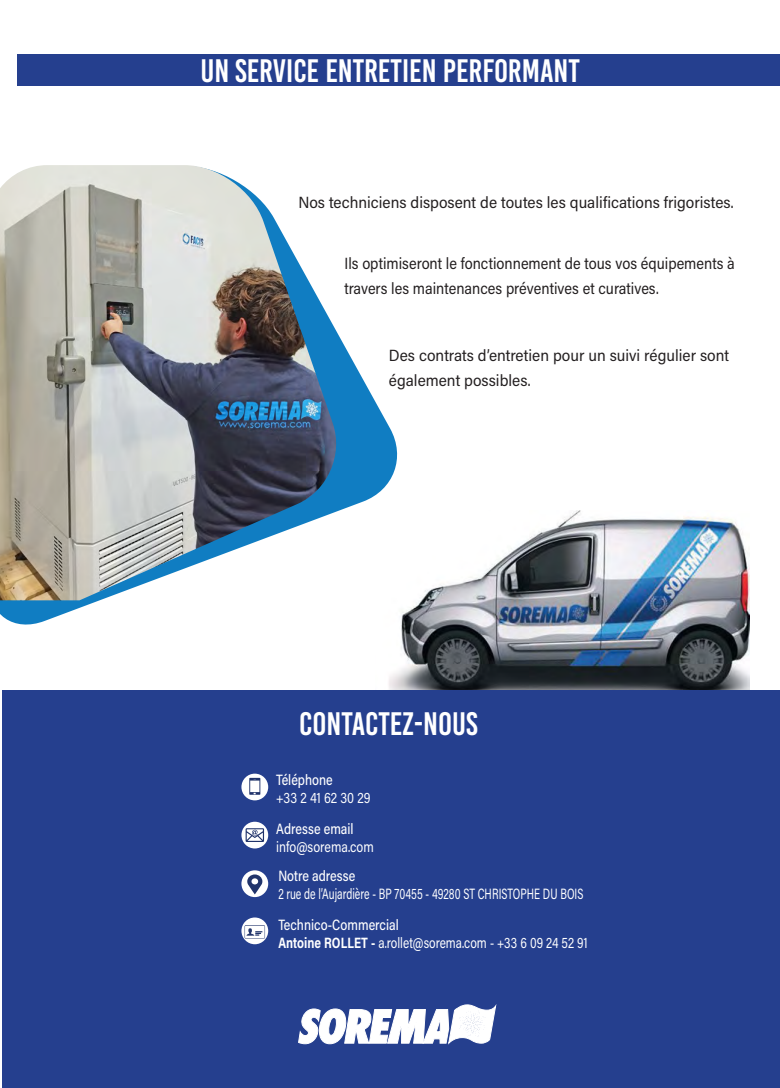
<style>
.page{position:relative;width:780px;height:1088px;background:#fff}
.page>*{position:absolute;margin:0;border:0;box-sizing:border-box;transform-origin:0 0}
.t1{font:32.5px "Bebas Kai";color:#fff}
.t2{font:16.25px "Acumin Pro Semi Cond";color:#231f20}
.t3{font:16.25px/25px "Acumin Pro Semi Cond";color:#231f20;scale:.94 1}
.t4{font:500 15px "Acumin Pro Semi Cond";color:#fff;scale:.87 1}
.t5{font:15px "Acumin Pro Semi Cond";color:#fff;scale:.74 1}
.t6{font:15px "Acumin Pro Semi Cond";color:#fff;scale:.83 1}
.t7{font:15px "Acumin Pro Semi Cond";color:#fff;scale:.87 1}
.s1{font-weight:700}
</style>
<div class="page">
<img style="left:389px;top:510px;width:361px;height:180px">
<div style="left:2px;top:690px;width:778px;height:397px;background:#253f8e"></div>
<svg style="left:298px;top:1005px;width:197px;height:39px"></svg>
<div style="left:241px;top:774px;width:27px;height:26px;background:#fff;border-radius:50%"></div>
<div style="left:241px;top:822px;width:27px;height:26px;background:#fff;border-radius:50%"></div>
<svg style="left:241px;top:870px;width:27px;height:27px"></svg>
<svg style="left:241px;top:917px;width:27px;height:27px"></svg>
<svg style="left:245px;top:828px;width:19px;height:14px"></svg>
<svg style="left:249px;top:778px;width:11px;height:17px"></svg>
<svg style="left:247px;top:874px;width:15px;height:20px"></svg>
<svg style="left:244px;top:925px;width:21px;height:14px"></svg>
<div style="left:18px;top:54px;width:762px;height:32px;background:#253f8e"></div>
<svg style="left:0;top:343px;width:406px;height:289px"></svg>
<img style="left:0;top:165px;width:343px;height:435px">
<p class="t1" style="left:200px;top:53px;width:381px">UN SERVICE ENTRETIEN PERFORMANT</p>
<p class="t2" style="left:298px;top:191px;width:437px">Nos techniciens disposent de toutes les qualifications frigoristes.</p>
<p class="t3" style="left:344px;top:250px;width:417px">Ils optimiseront le fonctionnement de tous vos équipements à travers les maintenances préventives et curatives.</p>
<p class="t2" style="left:389px;top:344px;width:341px">Des contrats d’entretien pour un suivi régulier sont</p>
<p class="t2" style="left:389px;top:369px;width:143px">également possibles.</p>
<p class="t1" style="left:299px;top:706px;width:180px">CONTACTEZ-NOUS</p>
<p class="t4" style="left:276px;top:769px;width:67px">Téléphone</p>
<p class="t7" style="left:276px;top:787px;width:110px">+33 2 41 62 30 29</p>
<p class="t4" style="left:276px;top:818px;width:91px">Adresse email</p>
<p class="t7" style="left:276px;top:836px;width:114px">info@sorema.com</p>
<p class="t4" style="left:278px;top:866px;width:90px">Notre adresse</p>
<p class="t5" style="left:278px;top:884px;width:413px">2 rue de l’Aujardière - BP 70455 - 49280 ST CHRISTOPHE DU BOIS</p>
<p class="t4" style="left:278px;top:914px;width:140px">Technico-Commercial</p>
<p class="t6" style="left:278px;top:932px;width:374px"><span class="s1">Antoine ROLLET -</span> a.rollet@sorema.com - +33 6 09 24 52 91</p>
</div>
